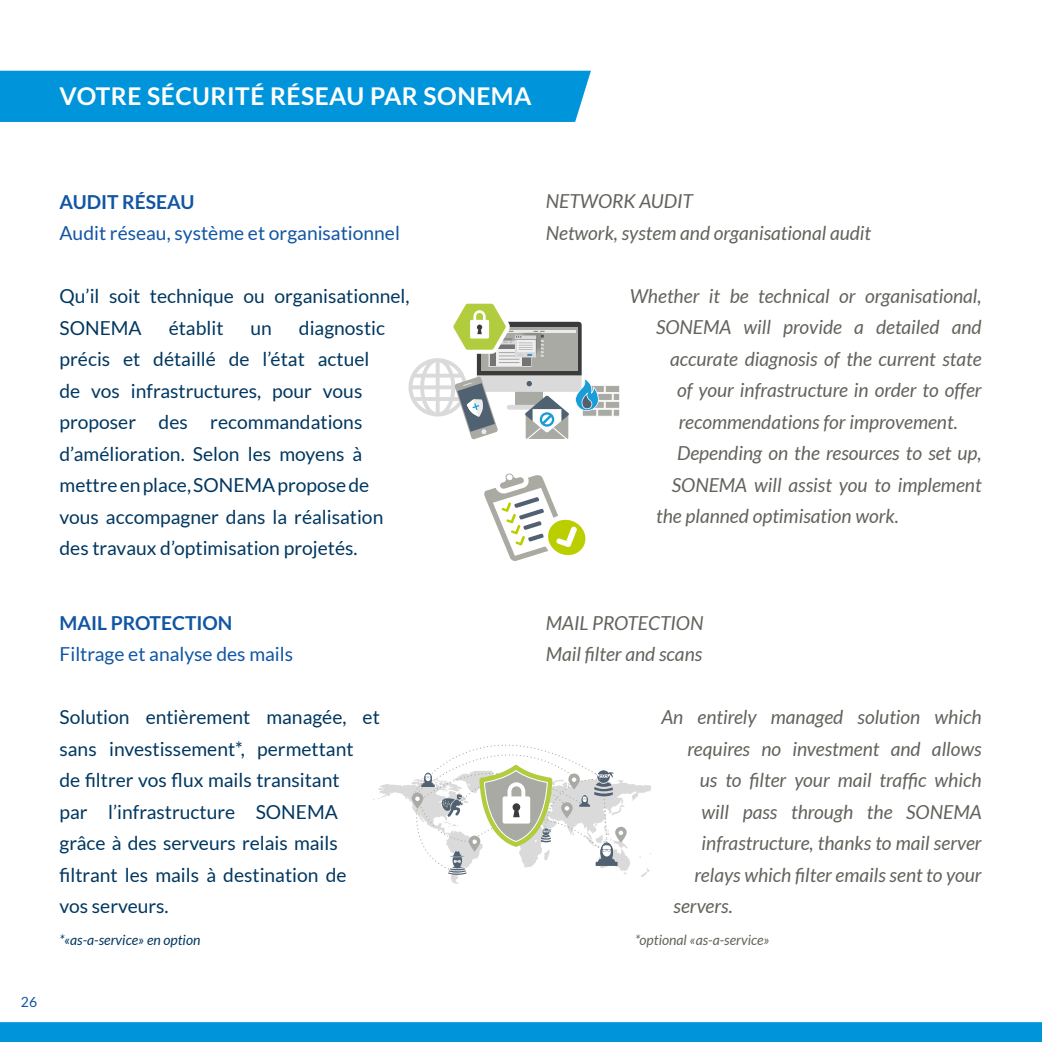
<style>
.page{position:relative;width:1042px;height:1042px;background:#fff}
.page>*{position:absolute;margin:0;border:0;box-sizing:border-box;transform-origin:0 0}
.t1{font:700 24.5px "Lato";letter-spacing:.02em;color:#fff}
.t2{font:italic 19.25px/31.5px "Lato";color:#63625c}
.t3{font:19.25px/31.5px "Lato";color:#003760}
.t4{font:19.25px "Lato";color:#1156a3}
.t5{font:700 19.25px "Lato";color:#1156a3}
.t6{font:italic 14px "Lato";color:#003760}
.t7{font:italic 14px "Lato";color:#63625c}
.t8{font:14px "Lato";color:#1156a3}
</style>
<div class="page">
<div style="left:0;top:1022px;width:1042px;height:20px;background:#0095db"></div>
<div style="left:0;top:71px;width:591px;height:51px;background:#0095db"></div>
<svg style="left:408px;top:303px;width:212px;height:137px"></svg>
<svg style="left:484px;top:473px;width:102px;height:88px"></svg>
<svg style="left:373px;top:744px;width:278px;height:140px"></svg>
<p class="t1" style="left:60px;top:83px;width:473px">VOTRE SÉCURITÉ RÉSEAU PAR SONEMA</p>
<p class="t8" style="left:21px;top:995px;width:18px">26</p>
<p class="t5" style="left:60px;top:191px;width:136px">AUDIT RÉSEAU</p>
<p class="t4" style="left:60px;top:223px;width:342px">Audit réseau, système et organisationnel</p>
<p class="t3" style="left:60px;top:280px;width:352px">Qu’il soit technique ou organisationnel,<br>SONEMA</p>
<p class="t3" style="left:60px;top:312px;width:327px;text-indent:239px">diagnostic précis et détaillé de l’état actuel de vos infrastructures, pour vous proposer des recommandations d’amélioration. Selon les moyens à mettre en place, SONEMA propose de vous accompagner dans la réalisation des travaux d’optimisation projetés.</p>
<p class="t3" style="left:169px;top:312px;width:56px">établit</p>
<p class="t3" style="left:250px;top:312px;width:23px">un</p>
<p class="t5" style="left:60px;top:612px;width:174px">MAIL PROTECTION</p>
<p class="t4" style="left:60px;top:644px;width:235px">Filtrage et analyse des mails</p>
<p class="t3" style="left:60px;top:701px;width:322px">Solution entièrement managée, et sans investissement*, permettant<br>de filtrer vos flux mails transitant<br>par l’infrastructure SONEMA grâce à des serveurs relais mails filtrant les mails à destination de vos serveurs.</p>
<p class="t6" style="left:60px;top:934px;width:142px">*«as-a-service» en option</p>
<p class="t2" style="left:546px;top:187px;width:327px">NETWORK AUDIT<br>Network, system and organisational audit</p>
<p class="t2" style="left:630px;top:281px;width:353px">Whether it be technical or organisational,</p>
<p class="t2" style="left:656px;top:313px;width:327px">SONEMA will provide a detailed and</p>
<p class="t2" style="left:670px;top:344px;width:313px">accurate diagnosis of the current state</p>
<p class="t2" style="left:677px;top:376px;width:306px">of your infrastructure in order to offer</p>
<p class="t2" style="left:679px;top:407px;width:280px">recommendations for improvement.</p>
<p class="t2" style="left:677px;top:439px;width:306px">Depending on the resources to set up,</p>
<p class="t2" style="left:672px;top:470px;width:311px">SONEMA will assist you to implement</p>
<p class="t2" style="left:656px;top:502px;width:244px">the planned optimisation work.</p>
<p class="t2" style="left:546px;top:608px;width:159px">MAIL PROTECTION<br>Mail filter and scans</p>
<p class="t2" style="left:661px;top:703px;width:322px">An entirely managed solution which</p>
<p class="t2" style="left:687px;top:734px;width:295px">requires no investment and allows</p>
<p class="t2" style="left:700px;top:765px;width:283px">us to filter your mail traffic which</p>
<p class="t2" style="left:701px;top:797px;width:281px">will pass through the SONEMA</p>
<p class="t2" style="left:701px;top:829px;width:281px">infrastructure, thanks to mail server</p>
<p class="t2" style="left:694px;top:859px;width:288px">relays which filter emails sent to your</p>
<p class="t2" style="left:673px;top:892px;width:61px">servers.</p>
<p class="t7" style="left:635px;top:934px;width:136px">*optional «as-a-service»</p>
</div>
